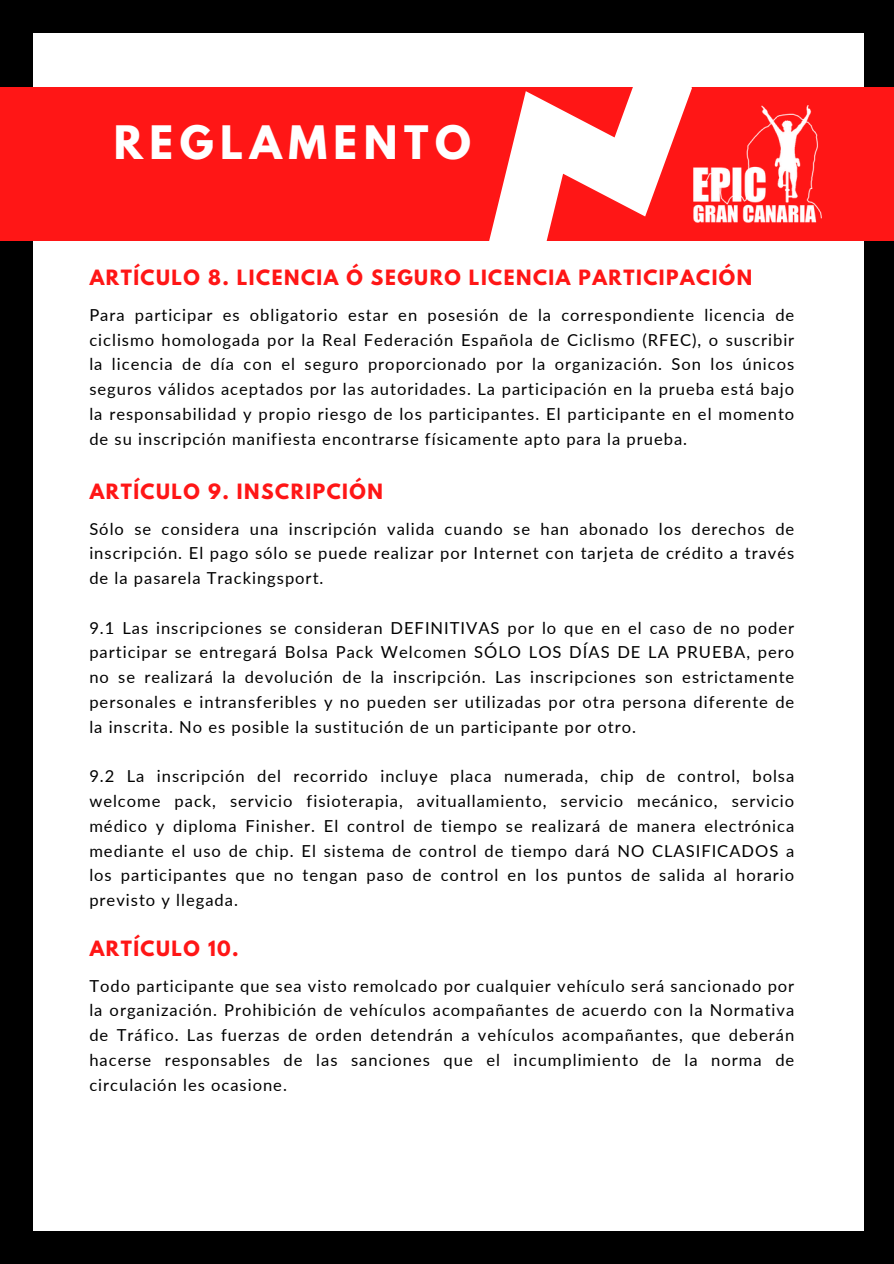
<style>
.page{position:relative;width:894px;height:1264px;background:#fff}
.page>*{position:absolute;margin:0;border:0;box-sizing:border-box;transform-origin:0 0}
.t1{font:700 40.8px "League Spartan";letter-spacing:.16em;color:#fff}
.t2{font:700 18.6px "League Spartan";letter-spacing:.08em;color:#ff1616}
.t3{font:16.5px/24.8px "Lato";letter-spacing:.06em;color:#000;text-align:justify}
</style>
<div class="page">
<div style="left:0;top:0;width:893px;height:1263px;background:#000"></div>
<div style="left:34px;top:33px;width:829px;height:1197px;background:#fff"></div>
<div style="left:0;top:87px;width:893px;height:153px;background:#ff1616"></div>
<img style="left:693px;top:105px;width:128px;height:117px">
<svg style="left:487px;top:87px;width:205px;height:154px"></svg>
<h2 class="t1" style="left:114px;top:122px;width:358px">REGLAMENTO</h2>
<h2 class="t2" style="left:90px;top:268px;width:663px">ARTÍCULO 8. LICENCIA Ó SEGURO LICENCIA PARTICIPACIÓN</h2>
<p class="t3" style="left:89px;top:302px;width:706px">Para participar es obligatorio estar en posesión de la correspondiente licencia de ciclismo homologada por la Real Federación Española de Ciclismo (RFEC), o suscribir la licencia de día con el seguro proporcionado por la organización. Son los únicos seguros válidos aceptados por las autoridades. La participación en la prueba está bajo la responsabilidad y propio riesgo de los participantes. El participante en el momento de su inscripción manifiesta encontrarse físicamente apto para la prueba.</p>
<h2 class="t2" style="left:90px;top:482px;width:294px">ARTÍCULO 9. INSCRIPCIÓN</h2>
<p class="t3" style="left:89px;top:516px;width:706px">Sólo se considera una inscripción valida cuando se han abonado los derechos de inscripción. El pago sólo se puede realizar por Internet con tarjeta de crédito a través de la pasarela Trackingsport.</p>
<p class="t3" style="left:89px;top:615px;width:706px">9.1 Las inscripciones se consideran DEFINITIVAS por lo que en el caso de no poder participar se entregará Bolsa Pack Welcomen SÓLO LOS DÍAS DE LA PRUEBA, pero no se realizará la devolución de la inscripción. Las inscripciones son estrictamente personales e intransferibles y no pueden ser utilizadas por otra persona diferente de la inscrita. No es posible la sustitución de un participante por otro.</p>
<p class="t3" style="left:89px;top:763px;width:706px">9.2 La inscripción del recorrido incluye placa numerada, chip de control, bolsa welcome pack, servicio fisioterapia, avituallamiento, servicio mecánico, servicio médico y diploma Finisher. El control de tiempo se realizará de manera electrónica mediante el uso de chip. El sistema de control de tiempo dará NO CLASIFICADOS a los participantes que no tengan paso de control en los puntos de salida al horario previsto y llegada.</p>
<p class="t2" style="left:90px;top:939px;width:150px">ARTÍCULO 10.</p>
<p class="t3" style="left:89px;top:972px;width:706px">Todo participante que sea visto remolcado por cualquier vehículo será sancionado por la organización. Prohibición de vehículos acompañantes de acuerdo con la Normativa de Tráfico. Las fuerzas de orden detendrán a vehículos acompañantes, que deberán hacerse responsables de las sanciones que el incumplimiento de la norma de circulación les ocasione.</p>
</div>
